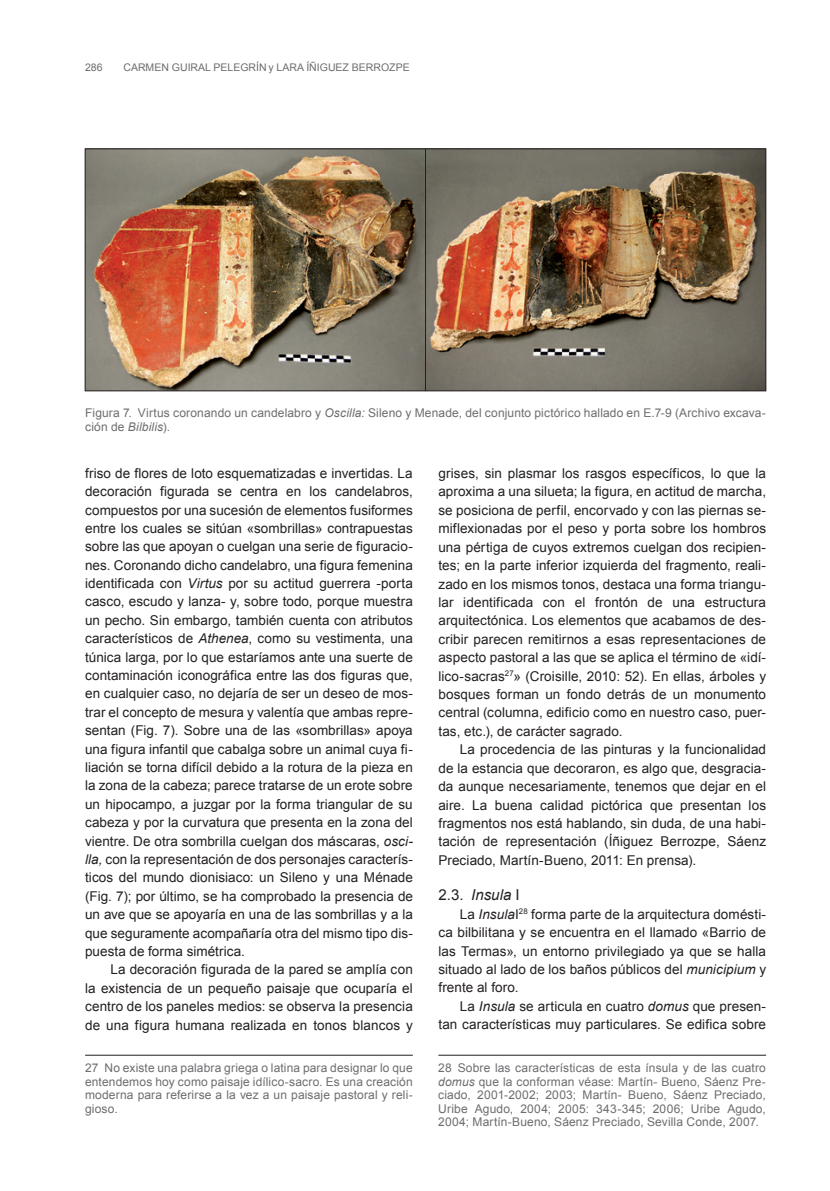
<style>
.page{position:relative;width:830px;height:1191px;background:#fff}
.page>*{position:absolute;margin:0;border:0;box-sizing:border-box;transform-origin:0 0}
.t1{font:italic 15px "Arial";letter-spacing:.005em;color:#231f20}
.t2{font:13.5px/18.5px "Arial";letter-spacing:.005em;color:#231f20;text-align:justify}
.t3{font:12px/13.5px "Arial";letter-spacing:.01em;color:#6c6d70;text-align:justify}
.t4{font:10.5px "Arial";color:#6c6d70}
.s1{font-style:italic}
.s2{font-style:normal}
</style>
<div class="page">
<img style="left:87px;top:151px;width:676px;height:238px">
<div style="left:85px;top:149px;width:680px;height:242px;border:1px solid #231f20"></div>
<hr style="left:85px;top:1055px;width:327px;height:1px;background:#231f20">
<hr style="left:438px;top:1055px;width:327px;height:1px;background:#231f20">
<hr style="left:425px;top:149px;width:1px;height:242px;background:#231f20">
<p class="t4" style="left:85px;top:62px;width:19px">286</p>
<p class="t4" style="left:123px;top:62px;width:288px">CARMEN GUIRAL PELEGRÍN y LARA ÍÑIGUEZ BERROZPE</p>
<p class="t3" style="left:85px;top:405px;width:682px;line-height:14.4px">Figura 7. Virtus coronando un candelabro y <span class="s1">Oscilla:</span> Sileno y Menade, del conjunto pictórico hallado en E.7-9 (Archivo excava&shy;ción de <span class="s1">Bilbilis</span>).</p>
<p class="t2" style="left:85px;top:464px;width:329px">friso de flores de loto esquematizadas e invertidas. La decoración figurada se centra en los candelabros, compuestos por una sucesión de elementos fusiformes entre los cuales se sitúan «sombrillas» contrapuestas sobre las que apoyan o cuelgan una serie de figuracio&shy;nes. Coronando dicho candelabro, una figura femenina identificada con <span class="s1">Virtus</span> por su actitud guerrera -porta casco, escudo y lanza- y, sobre todo, porque muestra un pecho. Sin embargo, también cuenta con atributos característicos de <span class="s1">Athenea</span>, como su vestimenta, una túnica larga, por lo que estaríamos ante una suerte de contaminación iconográfica entre las dos figuras que, en cualquier caso, no dejaría de ser un deseo de mos&shy;trar el concepto de mesura y valentía que ambas repre&shy;sentan (Fig. 7). Sobre una de las «sombrillas» apoya una figura infantil que cabalga sobre un animal cuya fi&shy;liación se torna difícil debido a la rotura de la pieza en la zona de la cabeza; parece tratarse de un erote sobre un hipocampo, a juzgar por la forma triangular de su cabeza y por la curvatura que presenta en la zona del vientre. De otra sombrilla cuelgan dos máscaras, <span class="s1">osci&shy;lla,</span> con la representación de dos personajes caracterís&shy;ticos del mundo dionisiaco: un Sileno y una Ménade (Fig. 7); por último, se ha comprobado la presencia de un ave que se apoyaría en una de las sombrillas y a la que seguramente acompañaría otra del mismo tipo dis&shy;puesta de forma simétrica.</p>
<p class="t2" style="left:85px;top:960px;width:329px;text-indent:25px">La decoración figurada de la pared se amplía con la existencia de un pequeño paisaje que ocuparía el centro de los paneles medios: se observa la presencia de una figura humana realizada en tonos blancos y</p>
<p class="t2" style="left:438px;top:464px;width:329px">grises, sin plasmar los rasgos específicos, lo que la aproxima a una silueta; la figura, en actitud de marcha, se posiciona de perfil, encorvado y con las piernas se&shy;miflexionadas por el peso y porta sobre los hombros una pértiga de cuyos extremos cuelgan dos recipien&shy;tes; en la parte inferior izquierda del fragmento, reali&shy;zado en los mismos tonos, destaca una forma triangu&shy;lar identificada con el frontón de una estructura arquitectónica. Los elementos que acabamos de des&shy;cribir parecen remitirnos a esas representaciones de aspecto pastoral a las que se aplica el término de «idí&shy;lico-sacras<sup>27</sup>» (Croisille, 2010: 52). En ellas, árboles y bosques forman un fondo detrás de un monumento central (columna, edificio como en nuestro caso, puer&shy;tas, etc.), de carácter sagrado.</p>
<p class="t2" style="left:438px;top:740px;width:329px;text-indent:21px">La procedencia de las pinturas y la funcionalidad de la estancia que decoraron, es algo que, desgracia&shy;da aunque necesariamente, tenemos que dejar en el aire. La buena calidad pictórica que presentan los fragmentos nos está hablando, sin duda, de una habi&shy;tación de representación (Íñiguez Berrozpe, Sáenz Preciado, Martín-Bueno, 2011: En prensa).</p>
<p class="t1" style="left:438px;top:886px;width:83px"><span class="s2">2.3.</span> Insula <span class="s2">I</span></p>
<p class="t2" style="left:438px;top:905px;width:329px;text-indent:21px">La <span class="s1">Insula</span>I<sup>28</sup> forma parte de la arquitectura domésti&shy;ca bilbilitana y se encuentra en el llamado «Barrio de las Termas», un entorno privilegiado ya que se halla situado al lado de los baños públicos del <span class="s1">municipium</span> y frente al foro.</p>
<p class="t2" style="left:438px;top:997px;width:329px;text-align:right">La <span class="s1">Insula</span> se articula en cuatro <span class="s1">domus</span> que presen&shy;tan características muy particulares. Se edifica sobre</p>
<p class="t3" style="left:85px;top:1061px;width:329px">27 No existe una palabra griega o latina para designar lo que entendemos hoy como paisaje idílico-sacro. Es una creación moderna para referirse a la vez a un paisaje pastoral y reli&shy;gioso.</p>
<p class="t3" style="left:438px;top:1061px;width:329px">28 Sobre las características de esta ínsula y de las cuatro <span class="s1">domus</span> que la conforman véase: Martín- Bueno, Sáenz Pre&shy;ciado, 2001-2002; 2003; Martín- Bueno, Sáenz Preciado, Uribe Agudo, 2004; 2005: 343-345; 2006; Uribe Agudo, 2004; Martín-Bueno, Sáenz Preciado, Sevilla Conde, 2007.</p>
</div>
